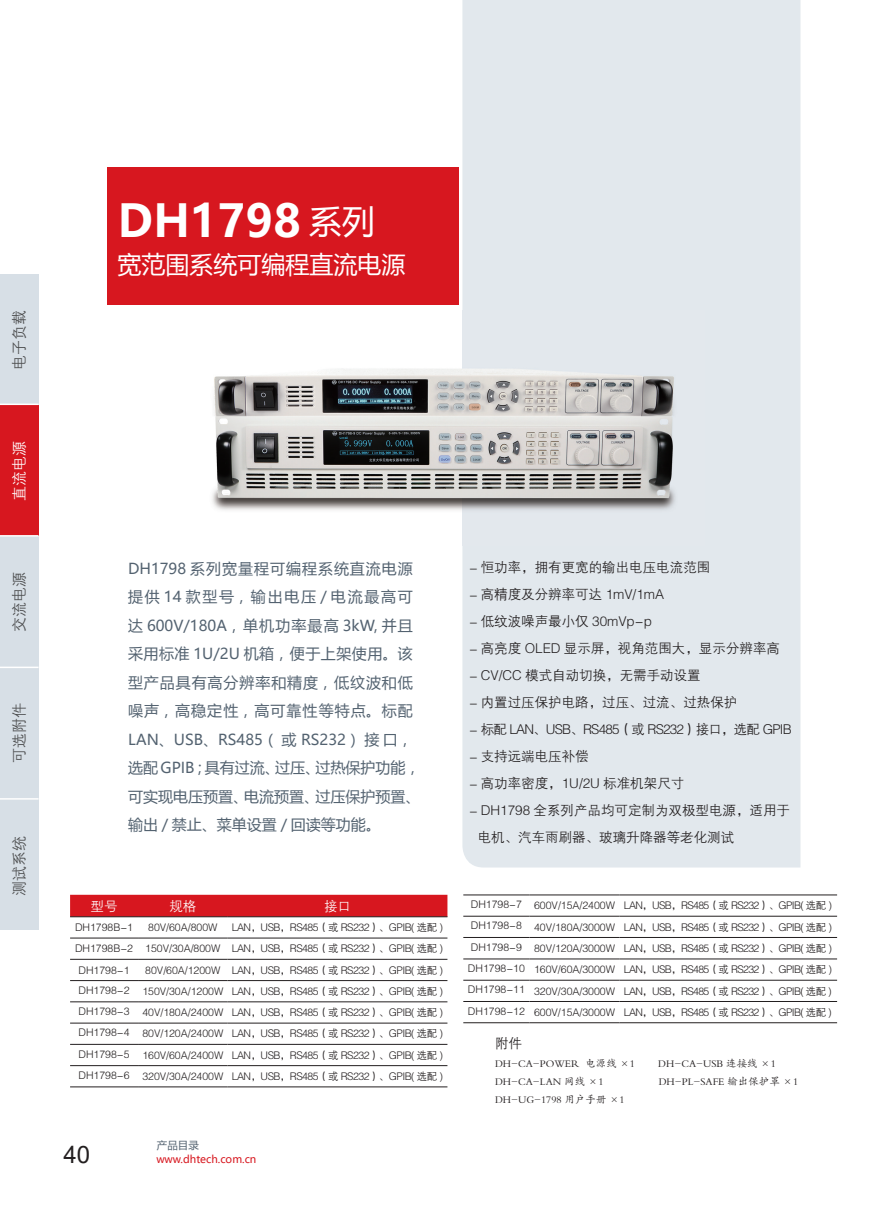
<style>
.page{position:relative;width:893px;height:1212px;background:#fff}
.page>*{position:absolute;margin:0;border:0;box-sizing:border-box;transform-origin:0 0}
.t1{font:700 45px "Microsoft Ya Hei";color:#fff}
.t2{font:24px "Microsoft Ya Hei";color:#fff}
.t3{font:24px "Arial";color:#231f20}
.t4{font:15px/28.5px "Microsoft Ya Hei";letter-spacing:.035em;color:#536270}
.t5{font:15px "FZZDXJW GB1 0";color:#4b4c4d}
.t6{font:15px "FZZDXJW GB1 0";color:#fff}
.t7{font:13.5px "FZZDXJW GB1 0";color:#231f20}
.t8{font:13.5px "FZZDXJW GB1 0";letter-spacing:-.06em;color:#231f20}
.t9{font:13.5px "FZZDXJW GB1 0";color:#fff}
.t10{font:10.5px/21.3px "FZZDXJW GB1 0";letter-spacing:-.05em;color:#231f20;text-align:justify}
.t11{font:10.5px "FZKTJW GB1 0";color:#231f20}
.t12{font:10.5px "FZZDXJW GB1 0";color:#231f20}
.t13{font:10.5px "Microsoft Ya Hei";color:#d7171f}
.t14{font:10.5px "Microsoft Ya Hei";color:#536270}
.s1{font-weight:400;font-size:33px}
</style>
<div class="page">
<div style="left:0;top:274px;width:38px;height:656px;background:#d7dfe6"></div>
<div style="left:0;top:405px;width:38px;height:130px;background:#d7171f"></div>
<hr style="left:0;top:535px;width:39px;height:2px;background:#fff">
<hr style="left:0;top:403px;width:39px;height:2px;background:#fff">
<hr style="left:0;top:667px;width:39px;height:1px;background:#fff">
<hr style="left:0;top:798px;width:39px;height:2px;background:#fff">
<div style="left:462px;top:0;width:338px;height:867px;background:#e2e8ed"></div>
<div style="left:107px;top:167px;width:351px;height:138px;background:#d7171f"></div>
<img style="left:212px;top:310px;width:492px;height:235px">
<div style="left:70px;top:895px;width:377px;height:21px;background:#d7171f"></div>
<hr style="left:70px;top:916px;width:68px;height:1px;background:#231f20">
<hr style="left:138px;top:916px;width:90px;height:1px;background:#231f20">
<hr style="left:228px;top:916px;width:219px;height:1px;background:#231f20">
<hr style="left:70px;top:938px;width:68px;height:1px;background:#231f20">
<hr style="left:138px;top:938px;width:90px;height:1px;background:#231f20">
<hr style="left:228px;top:938px;width:219px;height:1px;background:#231f20">
<hr style="left:70px;top:959px;width:68px;height:1px;background:#231f20">
<hr style="left:138px;top:959px;width:90px;height:1px;background:#231f20">
<hr style="left:228px;top:959px;width:219px;height:1px;background:#231f20">
<hr style="left:70px;top:980px;width:68px;height:1px;background:#231f20">
<hr style="left:138px;top:980px;width:90px;height:1px;background:#231f20">
<hr style="left:228px;top:980px;width:219px;height:1px;background:#231f20">
<hr style="left:70px;top:1001px;width:68px;height:1px;background:#231f20">
<hr style="left:138px;top:1001px;width:90px;height:1px;background:#231f20">
<hr style="left:228px;top:1001px;width:219px;height:1px;background:#231f20">
<hr style="left:70px;top:1023px;width:68px;height:1px;background:#231f20">
<hr style="left:138px;top:1023px;width:90px;height:1px;background:#231f20">
<hr style="left:228px;top:1023px;width:219px;height:1px;background:#231f20">
<hr style="left:70px;top:1044px;width:68px;height:1px;background:#231f20">
<hr style="left:138px;top:1044px;width:90px;height:1px;background:#231f20">
<hr style="left:228px;top:1044px;width:219px;height:1px;background:#231f20">
<hr style="left:70px;top:1065px;width:68px;height:1px;background:#231f20">
<hr style="left:138px;top:1065px;width:90px;height:1px;background:#231f20">
<hr style="left:228px;top:1065px;width:219px;height:1px;background:#231f20">
<hr style="left:70px;top:1086px;width:68px;height:1px;background:#231f20">
<hr style="left:138px;top:1086px;width:90px;height:1px;background:#231f20">
<hr style="left:228px;top:1086px;width:219px;height:1px;background:#231f20">
<hr style="left:463px;top:895px;width:67px;height:1px;background:#231f20">
<hr style="left:530px;top:895px;width:90px;height:1px;background:#231f20">
<hr style="left:620px;top:895px;width:217px;height:1px;background:#231f20">
<hr style="left:463px;top:916px;width:67px;height:1px;background:#231f20">
<hr style="left:530px;top:916px;width:90px;height:1px;background:#231f20">
<hr style="left:620px;top:916px;width:217px;height:1px;background:#231f20">
<hr style="left:463px;top:937px;width:67px;height:1px;background:#231f20">
<hr style="left:530px;top:937px;width:90px;height:1px;background:#231f20">
<hr style="left:620px;top:937px;width:217px;height:1px;background:#231f20">
<hr style="left:463px;top:959px;width:67px;height:1px;background:#231f20">
<hr style="left:530px;top:959px;width:90px;height:1px;background:#231f20">
<hr style="left:620px;top:959px;width:217px;height:1px;background:#231f20">
<hr style="left:463px;top:980px;width:67px;height:1px;background:#231f20">
<hr style="left:530px;top:980px;width:90px;height:1px;background:#231f20">
<hr style="left:620px;top:980px;width:217px;height:1px;background:#231f20">
<hr style="left:463px;top:1001px;width:67px;height:1px;background:#231f20">
<hr style="left:530px;top:1001px;width:90px;height:1px;background:#231f20">
<hr style="left:620px;top:1001px;width:217px;height:1px;background:#231f20">
<hr style="left:463px;top:1022px;width:67px;height:1px;background:#231f20">
<hr style="left:530px;top:1022px;width:90px;height:1px;background:#231f20">
<hr style="left:620px;top:1022px;width:217px;height:1px;background:#231f20">
<h3 class="t5" style="left:11px;top:369px;width:61px;rotate:-90deg">电子负载</h3>
<h3 class="t6" style="left:11px;top:501px;width:61px;rotate:-90deg">直流电源</h3>
<h3 class="t5" style="left:11px;top:632px;width:61px;rotate:-90deg">交流电源</h3>
<h3 class="t5" style="left:11px;top:763px;width:61px;rotate:-90deg">可选附件</h3>
<h3 class="t5" style="left:11px;top:896px;width:61px;rotate:-90deg">测试系统</h3>
<h1 class="t1" style="left:117px;top:189px;width:259px">DH1798 <span class="s1">系列</span></h1>
<h2 class="t2" style="left:117px;top:248px;width:290px">宽范围系统可编程直流电源</h2>
<p class="t4" style="left:128px;top:554px;width:294px">DH1798 系列宽量程可编程系统直流电源提供 14 款型号，输出电压 / 电流最高可达 600V/180A，单机功率最高 3kW, 并且采用标准 1U/2U 机箱，便于上架使用。该型产品具有高分辨率和精度，低纹波和低噪声，高稳定性，高可靠性等特点。标配<br>LAN、USB、RS485（或 RS232）接口，选配 GPIB；具有过流、过压、过热保护功能，可实现电压预置、电流预置、过压保护预置、输出 / 禁止、菜单设置 / 回读等功能。</p>
<p class="t9" style="left:91px;top:899px;width:28px">型号</p>
<p class="t9" style="left:169px;top:899px;width:28px">规格</p>
<p class="t9" style="left:324px;top:899px;width:28px">接口</p>
<p class="t12" style="left:75px;top:922px;width:60px">DH1798B-1</p>
<p class="t12" style="left:148px;top:922px;width:71px">80V/60A/800W</p>
<p class="t10" style="left:232px;top:917px;width:213px">LAN，USB，RS485（或 RS232）、GPIB( 选配 )</p>
<p class="t10" style="left:75px;top:938px;width:369px">DH1798B-2 150V/30A/800W LAN，USB，RS485（或 RS232）、GPIB( 选配 )</p>
<p class="t10" style="left:79px;top:960px;width:53px">DH1798-1</p>
<p class="t10" style="left:79px;top:960px;width:366px;text-indent:67px">80V/60A/1200W LAN，USB，RS485（或 RS232）、GPIB( 选配 )<br>DH1798-2 150V/30A/1200W LAN，USB，RS485（或 RS232）、GPIB( 选配 )<br>DH1798-3 40V/180A/2400W LAN，USB，RS485（或 RS232）、GPIB( 选配 )<br>DH1798-4 80V/120A/2400W LAN，USB，RS485（或 RS232）、GPIB( 选配 )<br>DH1798-5 160V/60A/2400W LAN，USB，RS485（或 RS232）、GPIB( 选配 )<br>DH1798-6 320V/30A/2400W LAN，USB，RS485（或 RS232）、GPIB( 选配 )</p>
<p class="t14" style="left:157px;top:1138px;width:43px">产品目录</p>
<h2 class="t3" style="left:64px;top:1138px;width:28px">40</h2>
<p class="t13" style="left:156px;top:1151px;width:102px">www.dhtech.com.cn</p>
<p class="t7" style="left:470px;top:560px;width:241px">_ 恒功率，拥有更宽的输出电压电流范围</p>
<p class="t7" style="left:470px;top:587px;width:195px">_ 高精度及分辨率可达 1mV/1mA</p>
<p class="t7" style="left:470px;top:614px;width:183px">_ 低纹波噪声最小仅 30mVp-p</p>
<p class="t7" style="left:470px;top:641px;width:311px">_ 高亮度 OLED 显示屏，视角范围大，显示分辨率高</p>
<p class="t7" style="left:470px;top:668px;width:232px">_ CV/CC 模式自动切换，无需手动设置</p>
<p class="t7" style="left:470px;top:695px;width:268px">_ 内置过压保护电路，过压、过流、过热保护</p>
<p class="t8" style="left:470px;top:722px;width:323px">_ 标配 LAN、USB、RS485（或 RS232）接口，选配 GPIB</p>
<p class="t7" style="left:470px;top:749px;width:120px">_ 支持远端电压补偿</p>
<p class="t7" style="left:470px;top:776px;width:215px">_ 高功率密度，1U/2U 标准机架尺寸</p>
<p class="t7" style="left:470px;top:803px;width:321px">_ DH1798 全系列产品均可定制为双极型电源，适用于</p>
<p class="t7" style="left:478px;top:830px;width:258px">电机、汽车雨刷器、玻璃升降器等老化测试</p>
<p class="t10" style="left:468px;top:895px;width:365px">DH1798-7 600V/15A/2400W LAN，USB，RS485（或 RS232）、GPIB( 选配 )<br>DH1798-8 40V/180A/3000W LAN，USB，RS485（或 RS232）、GPIB( 选配 )<br>DH1798-9 80V/120A/3000W LAN，USB，RS485（或 RS232）、GPIB( 选配 )<br>DH1798-10 160V/60A/3000W LAN，USB，RS485（或 RS232）、GPIB( 选配 )<br>DH1798-11 320V/30A/3000W LAN，USB，RS485（或 RS232）、GPIB( 选配 )<br>DH1798-12 600V/15A/3000W LAN，USB，RS485（或 RS232）、GPIB( 选配 )</p>
<p class="t7" style="left:495px;top:1036px;width:28px">附件</p>
<p class="t11" style="left:495px;top:1058px;width:142px">DH-CA-POWER 电源线 ×1</p>
<p class="t11" style="left:658px;top:1058px;width:119px">DH-CA-USB 连接线 ×1</p>
<p class="t11" style="left:495px;top:1076px;width:110px">DH-CA-LAN 网线 ×1</p>
<p class="t11" style="left:659px;top:1076px;width:141px">DH-PL-SAFE 输出保护罩 ×1</p>
<p class="t11" style="left:495px;top:1094px;width:131px">DH-UG-1798 用户手册 ×1</p>
</div>
